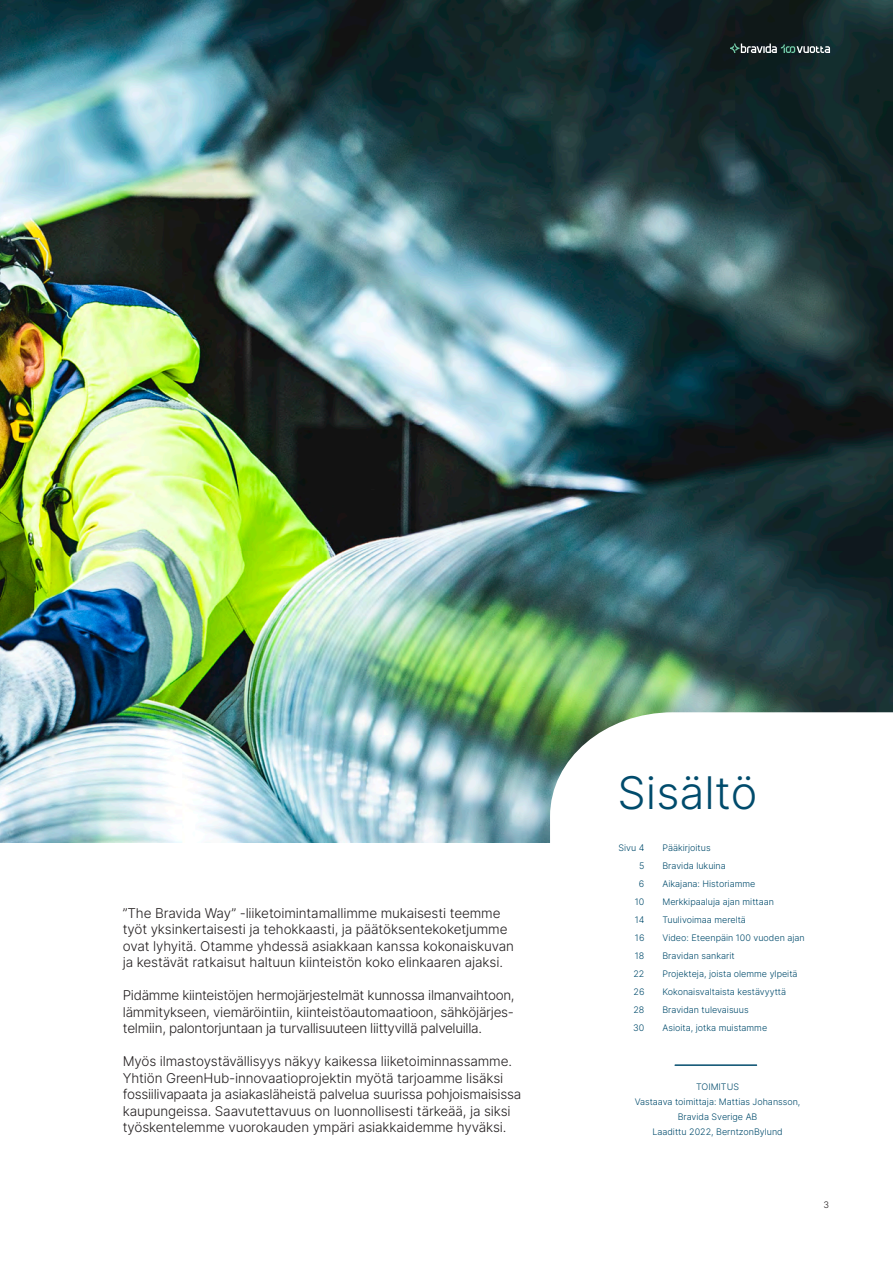
<style>
.page{position:relative;width:893px;height:1263px;background:#fff}
.page>*{position:absolute;margin:0;border:0;box-sizing:border-box;transform-origin:0 0}
.t1{font:300 45px "Inter";color:#004b6c}
.t2{font:300 13.5px/16.5px "Inter";letter-spacing:-.01em;color:#231f20}
.t3{font:300 9px/15px "Inter";color:#004b6c;text-align:center}
.t4{font:300 9px "Inter";color:#231f20}
</style>
<div class="page">
<img style="left:0;top:0;width:893px;height:842px">
<svg style="left:550px;top:712px;width:343px;height:354px"></svg>
<hr style="left:605px;top:1004px;width:210px;height:1px;background:#fff">
<hr style="left:675px;top:1065px;width:82px;height:1px;background:#004b6c">
<svg style="left:731px;top:44px;width:99px;height:9px"></svg>
<p class="t2" style="left:123px;top:904px;width:393px">”The Bravida Way” -liiketoimintamallimme mukaisesti teemme työt yksinkertaisesti ja tehokkaasti, ja päätöksentekoketjumme ovat lyhyitä. Otamme yhdessä asiakkaan kanssa kokonaiskuvan ja kestävät ratkaisut haltuun kiinteistön koko elinkaaren ajaksi.</p>
<p class="t2" style="left:123px;top:987px;width:393px;text-align:justify">Pidämme kiinteistöjen hermojärjestelmät kunnossa ilmanvaihtoon, lämmitykseen, viemäröintiin, kiinteistöautomaatioon, sähköjärjes&shy;telmiin, palontorjuntaan ja turvallisuuteen liittyvillä palveluilla.</p>
<p class="t2" style="left:123px;top:1053px;width:400px">Myös ilmastoystävällisyys näkyy kaikessa liiketoiminnassamme.<br>Yhtiön GreenHub-innovaatioprojektin myötä tarjoamme lisäksi fossiilivapaata ja asiakasläheistä palvelua suurissa pohjoismaisissa kaupungeissa. Saavutettavuus on luonnollisesti tärkeää, ja siksi työskentelemme vuorokauden ympäri asiakkaidemme hyväksi.</p>
<h1 class="t1" style="left:618px;top:759px;width:141px">Sisältö</h1>
<p class="t3" style="left:618px;top:840px;width:28px">Sivu 4</p>
<p class="t3" style="left:662px;top:840px;width:50px">Pääkirjoitus</p>
<p class="t3" style="left:639px;top:858px;width:7px">5</p>
<p class="t3" style="left:662px;top:858px;width:65px">Bravida lukuina</p>
<p class="t3" style="left:639px;top:876px;width:7px">6</p>
<p class="t3" style="left:662px;top:876px;width:94px">Aikajana: Historiamme</p>
<p class="t3" style="left:635px;top:894px;width:11px">10</p>
<p class="t3" style="left:662px;top:894px;width:113px">Merkkipaaluja ajan mittaan</p>
<p class="t3" style="left:635px;top:912px;width:11px">14</p>
<p class="t3" style="left:662px;top:912px;width:85px">Tuulivoimaa mereltä</p>
<p class="t3" style="left:635px;top:930px;width:11px">16</p>
<p class="t3" style="left:662px;top:930px;width:144px">Video: Eteenpäin 100 vuoden ajan</p>
<p class="t3" style="left:635px;top:948px;width:11px">18</p>
<p class="t3" style="left:662px;top:948px;width:74px">Bravidan sankarit</p>
<p class="t3" style="left:633px;top:966px;width:12px">22</p>
<p class="t3" style="left:662px;top:966px;width:137px">Projekteja, joista olemme ylpeitä</p>
<p class="t3" style="left:633px;top:984px;width:12px">26</p>
<p class="t3" style="left:662px;top:984px;width:125px">Kokonaisvaltaista kestävyyttä</p>
<p class="t3" style="left:633px;top:1002px;width:12px">28</p>
<p class="t3" style="left:662px;top:1002px;width:88px">Bravidan tulevaisuus</p>
<p class="t3" style="left:633px;top:1020px;width:13px">30</p>
<p class="t3" style="left:662px;top:1020px;width:106px">Asioita, jotka muistamme</p>
<p class="t3" style="left:635px;top:1079px;width:167px">TOIMITUS<br>Vastaava toimittaja: Mattias Johansson,<br>Bravida Sverige AB<br>Laadittu 2022, BerntzonBylund</p>
<p class="t4" style="left:823px;top:1198px;width:7px">3</p>
</div>
